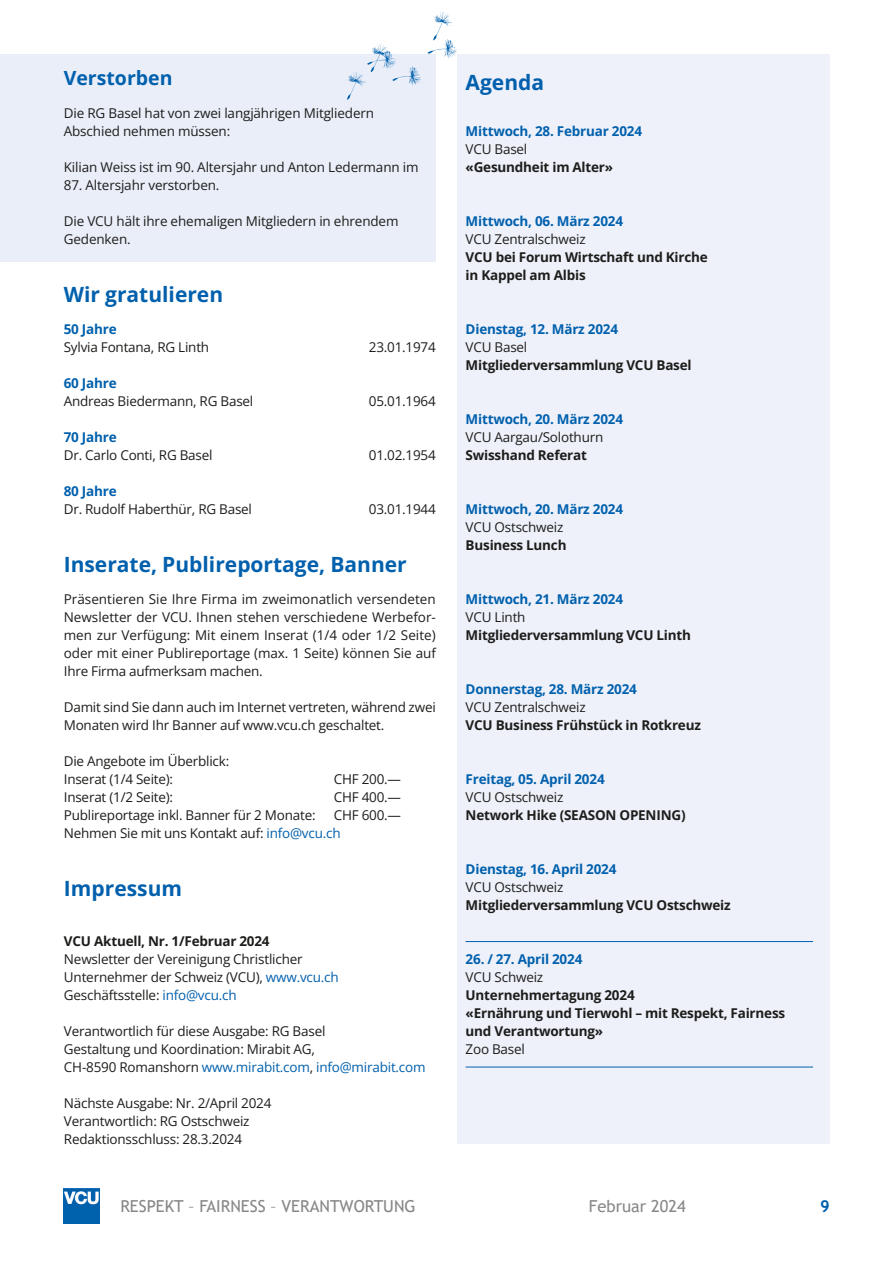
<style>
.page{position:relative;width:893px;height:1263px;background:#fff}
.page>*{position:absolute;margin:0;border:0;box-sizing:border-box;transform-origin:0 0}
.Titel_Blau{font:21px "Open Sans";color:#0060ad}
.Titel_Blau-2{font:19.5px "Open Sans";color:#0060ad}
.t1{font:16.5px "Trebuchet MS";color:#878787}
.t2{font:700 16.5px "Trebuchet MS";color:#0060ad}
.Fliesstext{font:13.5px/18px "Open Sans";letter-spacing:-.015em;color:#1d1d1b}
.Agenda_Event{font:13.5px/18px "Open Sans";letter-spacing:-.015em;color:#1d1d1b}
.Agenda_Event-2{font:13.5px "Open Sans";letter-spacing:-.015em;color:#0060ad}
.Fliesstext-2{font:13.5px "Open Sans";letter-spacing:-.015em;color:#0060ad}
.Untertitel{font:13.5px "Open Sans";letter-spacing:-.015em;color:#0060ad}
.Untertitel-2{font:13.5px "Open Sans";letter-spacing:-.015em;color:#1d1d1b}
.s1{color:#0060ad}
.s2{color:#1d1d1b}
</style>
<div class="page">
<div style="left:0;top:54px;width:436px;height:208px;background:#eaeef9"></div>
<svg style="left:428px;top:12px;width:29px;height:46px"></svg>
<svg style="left:347px;top:44px;width:74px;height:56px"></svg>
<img style="left:64px;top:1188px;width:35px;height:36px">
<div style="left:457px;top:54px;width:372px;height:1090px;background:#eef1fa"></div>
<hr style="left:466px;top:941px;width:347px;height:1px;background:#0060ad">
<hr style="left:466px;top:1067px;width:347px;height:1px;background:#0060ad">
<p class="Titel_Blau-2" style="left:64px;top:64px;width:110px">Verstorben</p>
<p class="Fliesstext" style="left:64px;top:104px;width:312px">Die RG Basel hat von zwei langjährigen Mitgliedern<br>Abschied nehmen müssen:</p>
<p class="Fliesstext" style="left:64px;top:158px;width:356px">Kilian Weiss ist im 90. Altersjahr und Anton Ledermann im</p>
<p class="Fliesstext" style="left:64px;top:176px;width:157px">87. Altersjahr verstorben.</p>
<p class="Fliesstext" style="left:64px;top:212px;width:336px">Die VCU hält ihre ehemaligen Mitgliedern in ehrendem<br>Gedenken.</p>
<p class="Titel_Blau" style="left:64px;top:280px;width:161px">Wir gratulieren</p>
<p class="Untertitel" style="left:64px;top:320px;width:54px">50 Jahre</p>
<p class="Fliesstext" style="left:64px;top:338px;width:147px">Sylvia Fontana, RG Linth</p>
<p class="Fliesstext" style="left:369px;top:338px;width:69px">23.01.1974</p>
<p class="Untertitel" style="left:64px;top:374px;width:54px">60 Jahre</p>
<p class="Fliesstext" style="left:64px;top:392px;width:191px">Andreas Biedermann, RG Basel</p>
<p class="Fliesstext" style="left:369px;top:392px;width:69px">05.01.1964</p>
<p class="Untertitel" style="left:64px;top:428px;width:54px">70 Jahre</p>
<p class="Fliesstext" style="left:64px;top:446px;width:150px">Dr. Carlo Conti, RG Basel</p>
<p class="Fliesstext" style="left:369px;top:446px;width:69px">01.02.1954</p>
<p class="Untertitel" style="left:64px;top:482px;width:54px">80 Jahre</p>
<p class="Fliesstext" style="left:64px;top:500px;width:190px">Dr. Rudolf Haberthür, RG Basel</p>
<p class="Fliesstext" style="left:369px;top:500px;width:69px">03.01.1944</p>
<p class="Titel_Blau" style="left:64px;top:550px;width:344px">Inserate, Publireportage, Banner</p>
<p class="Fliesstext" style="left:64px;top:590px;width:374px;text-align:justify">Präsentieren Sie Ihre Firma im zweimonatlich versendeten Newsletter der VCU. Ihnen stehen verschiedene Werbefor&shy;men zur Verfügung: Mit einem Inserat (1/4 oder 1/2 Seite) oder mit einer Publireportage (max. 1 Seite) können Sie auf Ihre Firma aufmerksam machen.</p>
<p class="Fliesstext" style="left:64px;top:698px;width:373px">Damit sind Sie dann auch im Internet vertreten, während zwei<br>Monaten wird Ihr Banner auf www.vcu.ch geschaltet.</p>
<p class="Fliesstext" style="left:64px;top:752px;width:167px">Die Angebote im Überblick:</p>
<p class="Fliesstext" style="left:64px;top:770px;width:111px">Inserat (1/4 Seite):</p>
<p class="Fliesstext" style="left:334px;top:770px;width:69px">CHF 200.—</p>
<p class="Fliesstext" style="left:64px;top:788px;width:111px">Inserat (1/2 Seite):</p>
<p class="Fliesstext" style="left:334px;top:788px;width:69px">CHF 400.—</p>
<p class="Fliesstext" style="left:64px;top:806px;width:253px">Publireportage inkl. Banner für 2 Monate:</p>
<p class="Fliesstext" style="left:334px;top:806px;width:69px">CHF 600.—</p>
<p class="Fliesstext" style="left:64px;top:824px;width:278px">Nehmen Sie mit uns Kontakt auf: <span class="s1">info@vcu.ch</span></p>
<p class="Titel_Blau" style="left:64px;top:874px;width:120px">Impressum</p>
<p class="Untertitel-2" style="left:64px;top:932px;width:207px">VCU Aktuell, Nr. 1/Februar 2024</p>
<p class="Fliesstext" style="left:64px;top:950px;width:240px">Newsletter der Vereinigung Christlicher</p>
<p class="Fliesstext" style="left:64px;top:968px;width:276px">Unternehmer der Schweiz (VCU), <span class="s1">www.vcu.ch</span></p>
<p class="Fliesstext" style="left:64px;top:986px;width:174px">Geschäftsstelle: <span class="s1">info@vcu.ch</span></p>
<p class="Fliesstext" style="left:64px;top:1022px;width:263px">Verantwortlich für diese Ausgabe: RG Basel</p>
<p class="Fliesstext" style="left:64px;top:1040px;width:253px">Gestaltung und Koordination: Mirabit AG,</p>
<p class="Fliesstext-2" style="left:64px;top:1058px;width:363px"><span class="s2">CH-8590 Romanshorn</span> www.mirabit.com<span class="s2">,</span> info@mirabit.com</p>
<p class="Fliesstext" style="left:64px;top:1094px;width:209px">Nächste Ausgabe: Nr. 2/April 2024</p>
<p class="Fliesstext" style="left:64px;top:1112px;width:187px">Verantwortlich: RG Ostschweiz</p>
<p class="Fliesstext" style="left:64px;top:1130px;width:180px">Redaktionsschluss: 28.3.2024</p>
<p class="Titel_Blau" style="left:466px;top:68px;width:80px">Agenda</p>
<p class="Agenda_Event-2" style="left:466px;top:122px;width:178px">Mittwoch, 28. Februar 2024</p>
<p class="Agenda_Event" style="left:466px;top:140px;width:63px">VCU Basel</p>
<p class="Agenda_Event" style="left:466px;top:158px;width:149px">«Gesundheit im Alter»</p>
<p class="Agenda_Event-2" style="left:466px;top:212px;width:159px">Mittwoch, 06. März 2024</p>
<p class="Agenda_Event" style="left:466px;top:230px;width:122px">VCU Zentralschweiz</p>
<p class="Agenda_Event" style="left:466px;top:248px;width:244px">VCU bei Forum Wirtschaft und Kirche in Kappel am Albis</p>
<p class="Agenda_Event-2" style="left:466px;top:320px;width:154px">Dienstag, 12. März 2024</p>
<p class="Agenda_Event" style="left:466px;top:338px;width:63px">VCU Basel</p>
<p class="Agenda_Event" style="left:466px;top:356px;width:228px">Mitgliederversammlung VCU Basel</p>
<p class="Agenda_Event-2" style="left:466px;top:410px;width:159px">Mittwoch, 20. März 2024</p>
<p class="Agenda_Event" style="left:466px;top:428px;width:139px">VCU Aargau/Solothurn</p>
<p class="Agenda_Event" style="left:466px;top:446px;width:123px">Swisshand Referat</p>
<p class="Agenda_Event-2" style="left:466px;top:500px;width:159px">Mittwoch, 20. März 2024</p>
<p class="Agenda_Event" style="left:466px;top:518px;width:99px">VCU Ostschweiz</p>
<p class="Agenda_Event" style="left:466px;top:536px;width:102px">Business Lunch</p>
<p class="Agenda_Event-2" style="left:466px;top:590px;width:159px">Mittwoch, 21. März 2024</p>
<p class="Agenda_Event" style="left:466px;top:608px;width:61px">VCU Linth</p>
<p class="Agenda_Event" style="left:466px;top:626px;width:227px">Mitgliederversammlung VCU Linth</p>
<p class="Agenda_Event-2" style="left:466px;top:680px;width:173px">Donnerstag, 28. März 2024</p>
<p class="Agenda_Event" style="left:466px;top:698px;width:122px">VCU Zentralschweiz</p>
<p class="Agenda_Event" style="left:466px;top:716px;width:237px">VCU Business Frühstück in Rotkreuz</p>
<p class="Agenda_Event-2" style="left:466px;top:770px;width:141px">Freitag, 05. April 2024</p>
<p class="Agenda_Event" style="left:466px;top:788px;width:99px">VCU Ostschweiz</p>
<p class="Agenda_Event" style="left:466px;top:806px;width:221px">Network Hike (SEASON OPENING)</p>
<p class="Agenda_Event-2" style="left:466px;top:860px;width:152px">Dienstag, 16. April 2024</p>
<p class="Agenda_Event" style="left:466px;top:878px;width:99px">VCU Ostschweiz</p>
<p class="Agenda_Event" style="left:466px;top:896px;width:267px">Mitgliederversammlung VCU Ostschweiz</p>
<p class="Agenda_Event-2" style="left:466px;top:950px;width:118px">26. / 27. April 2024</p>
<p class="Agenda_Event" style="left:466px;top:968px;width:79px">VCU Schweiz</p>
<p class="Agenda_Event" style="left:466px;top:986px;width:171px">Unternehmertagung 2024</p>
<p class="Agenda_Event" style="left:466px;top:1004px;width:321px">«Ernährung und Tierwohl – mit Respekt, Fairness und Verantwortung»</p>
<p class="Agenda_Event" style="left:466px;top:1040px;width:61px">Zoo Basel</p>
<p class="t1" style="left:120px;top:1196px;width:297px">RESPEKT – FAIRNESS – VERANTWORTUNG</p>
<p class="t1" style="left:589px;top:1196px;width:98px">Februar 2024</p>
<p class="t2" style="left:820px;top:1196px;width:11px">9</p>
</div>
